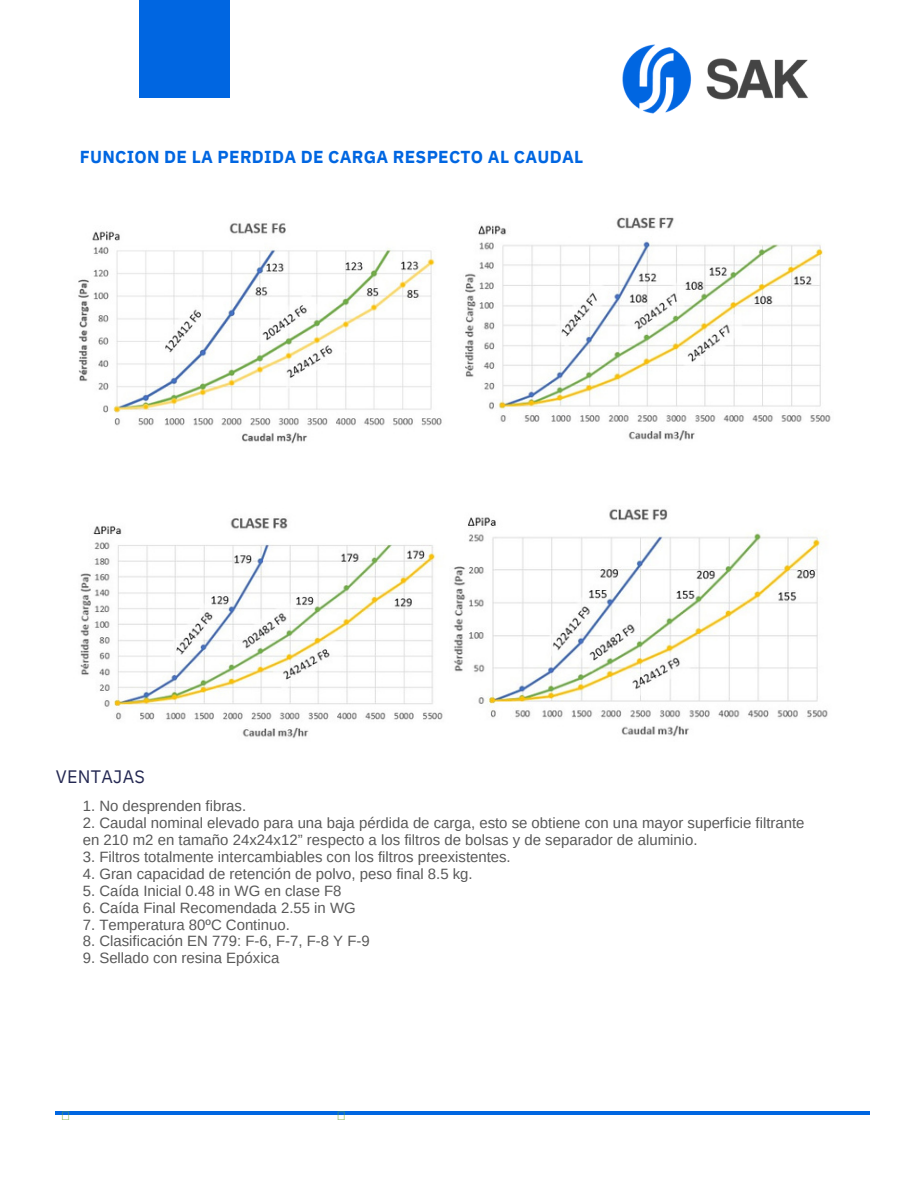
<style>
.page{position:relative;width:918px;height:1188px;background:#fff}
.page>*{position:absolute;margin:0;border:0;box-sizing:border-box;transform-origin:0 0}
.t1{font:18px "IBM Plex Sans";letter-spacing:.015em;color:#242852}
.t2{font:700 17.25px "IBM Plex Sans";letter-spacing:.015em;color:#0066e1}
.t3{font:15px "Arimo";color:#595959}
</style>
<div class="page">
<hr style="left:56px;top:1112px;width:266px;height:3px;background:#0066e1">
<hr style="left:325px;top:1112px;width:178px;height:3px;background:#0066e1">
<hr style="left:506px;top:1112px;width:167px;height:3px;background:#0066e1">
<svg style="left:673px;top:1112px;width:4px;height:3px"></svg>
<hr style="left:677px;top:1112px;width:193px;height:3px;background:#0066e1">
<img style="left:78px;top:223px;width:364px;height:221px">
<img style="left:465px;top:217px;width:366px;height:224px">
<img style="left:80px;top:518px;width:363px;height:220px">
<img style="left:453px;top:509px;width:375px;height:228px">
<img style="left:622px;top:44px;width:186px;height:70px">
<div style="left:139px;top:0;width:90px;height:98px;background:#0066e1"></div>
<p class="t2" style="left:80px;top:145px;width:505px">FUNCION DE LA PERDIDA DE CARGA RESPECTO AL CAUDAL</p>
<p class="t1" style="left:56px;top:765px;width:91px">VENTAJAS</p>
<p class="t3" style="left:83px;top:798px;width:165px">1. No desprenden fibras.</p>
<p class="t3" style="left:83px;top:815px;width:723px">2. Caudal nominal elevado para una baja pérdida de carga, esto se obtiene con una mayor superficie filtrante</p>
<p class="t3" style="left:83px;top:832px;width:616px">en 210 m2 en tamaño 24x24x12” respecto a los filtros de bolsas y de separador de aluminio.</p>
<p class="t3" style="left:83px;top:848px;width:429px">3. Filtros totalmente intercambiables con los filtros preexistentes.</p>
<p class="t3" style="left:83px;top:865px;width:391px">4. Gran capacidad de retención de polvo, peso final 8.5 kg.</p>
<p class="t3" style="left:83px;top:882px;width:260px">5. Caída Inicial 0.48 in WG en clase F8</p>
<p class="t3" style="left:83px;top:899px;width:274px">6. Caída Final Recomendada 2.55 in WG</p>
<p class="t3" style="left:83px;top:916px;width:209px">7. Temperatura 80ºC Continuo.</p>
<p class="t3" style="left:83px;top:933px;width:288px">8. Clasificación EN 779: F-6, F-7, F-8 Y F-9</p>
<p class="t3" style="left:83px;top:950px;width:198px">9. Sellado con resina Epóxica</p>
</div>
